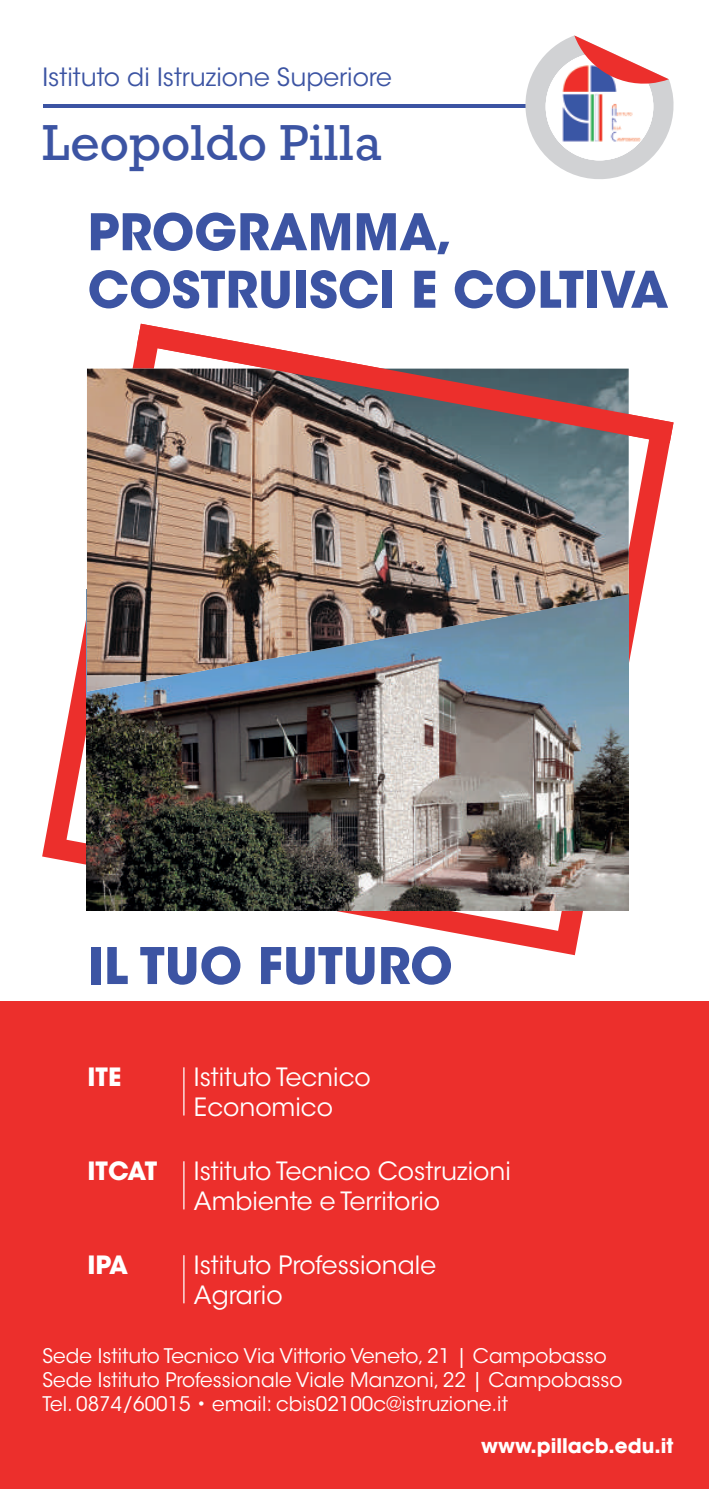
<style>
.page{position:relative;width:709px;height:1489px;background:#fff}
.page>*{position:absolute;margin:0;border:0;box-sizing:border-box;transform-origin:0 0}
.t1{font:700 50px/57.5px "ITC Avant Garde Std";color:#3c54a3}
.t2{font:47.5px "Rockwell";color:#3c54a3}
.t3{font:25px/30px "ITC Avant Garde Std";color:#fff}
.t4{font:25px "ITC Avant Garde Std";color:#3c54a3}
.t5{font:700 25px "ITC Avant Garde Std";color:#fff}
.t6{font:20px/24px "ITC Avant Garde Std";color:#fff}
.t7{font:700 20px "ITC Avant Garde Std";color:#fff}
</style>
<div class="page">
<hr style="left:43px;top:104px;width:482px;height:3px;background:#3c54a3">
<svg style="left:525px;top:35px;width:148px;height:144px"></svg>
<div style="left:0;top:1001px;width:709px;height:487px;background:#ec2f2c"></div>
<hr style="left:183px;top:1255px;width:1px;height:48px;background:#fff">
<hr style="left:183px;top:1161px;width:1px;height:48px;background:#fff">
<hr style="left:183px;top:1067px;width:1px;height:48px;background:#fff">
<svg style="left:42px;top:345px;width:628px;height:610px"></svg>
<img style="left:87px;top:691px;width:541px;height:219px">
<img style="left:87px;top:368px;width:541px;height:323px">
<svg style="left:137px;top:324px;width:536px;height:119px"></svg>
<p class="t4" style="left:43px;top:62px;width:351px">Istituto di Istruzione Superiore</p>
<h2 class="t2" style="left:43px;top:113px;width:341px">Leopoldo Pilla</h2>
<h1 class="t1" style="left:88px;top:203px;width:582px">PROGRAMMA,<br>COSTRUISCI E COLTIVA</h1>
<h1 class="t1" style="left:88px;top:936px;width:367px">IL TUO FUTURO</h1>
<p class="t5" style="left:88px;top:1060px;width:35px">ITE</p>
<p class="t3" style="left:194px;top:1062px;width:178px">Istituto Tecnico<br>Economico</p>
<p class="t5" style="left:88px;top:1154px;width:71px">ITCAT</p>
<p class="t3" style="left:194px;top:1155px;width:318px">Istituto Tecnico Costruzioni<br>Ambiente e Territorio</p>
<p class="t5" style="left:88px;top:1248px;width:42px">IPA</p>
<p class="t3" style="left:194px;top:1249px;width:244px">Istituto Professionale<br>Agrario</p>
<p class="t6" style="left:43px;top:1343px;width:581px">Sede Istituto Tecnico Via Vittorio Veneto, 21 | Campobasso<br>Sede Istituto Professionale Viale Manzoni, 22 | Campobasso<br>Tel. 0874/60015 • email: cbis02100c@istruzione.it</p>
<p class="t7" style="left:481px;top:1432px;width:194px">www.pillacb.edu.it</p>
</div>
